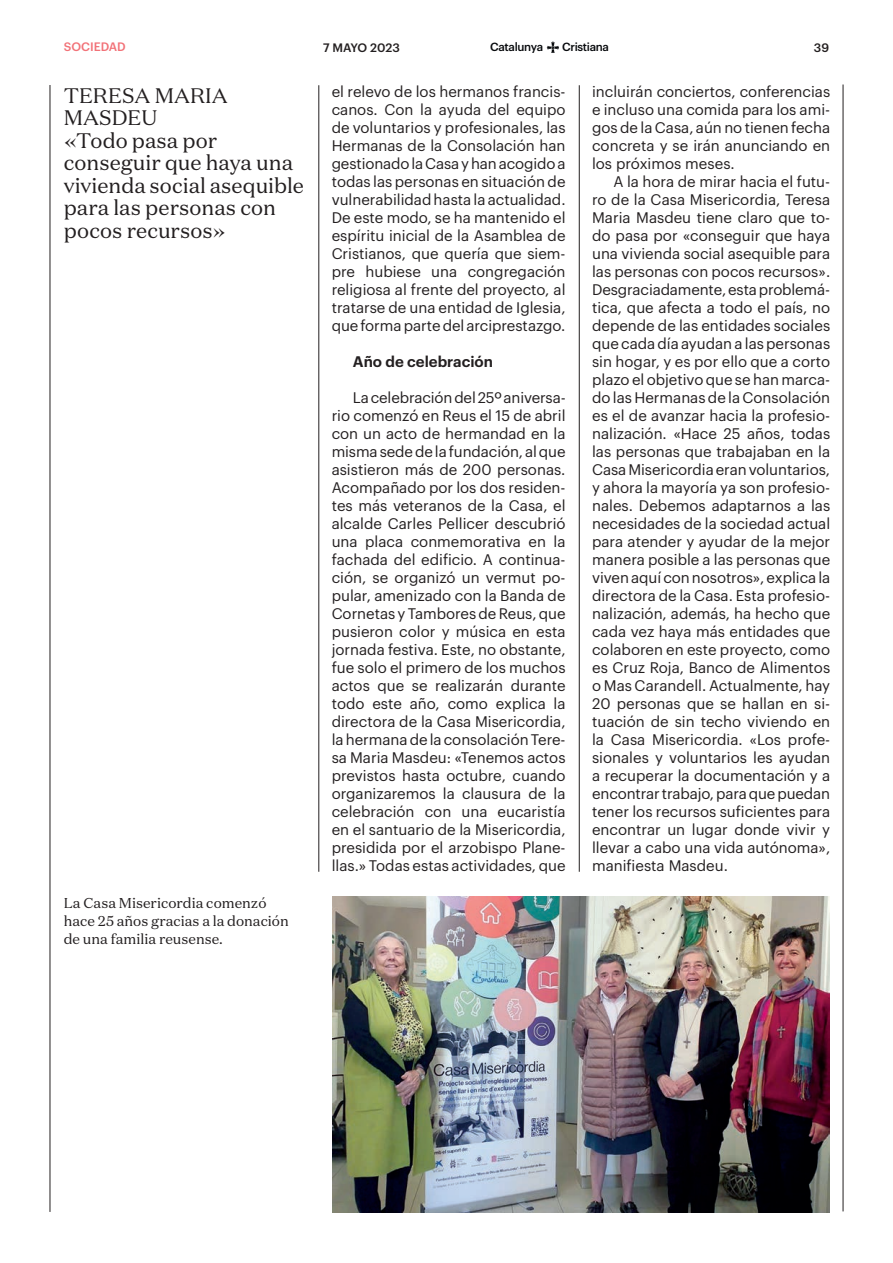
<style>
.page{position:relative;width:893px;height:1263px;background:#fff}
.page>*{position:absolute;margin:0;border:0;box-sizing:border-box;transform-origin:0 0}
.t1{font:21px/22.5px "Domaine Text";color:#231f20}
.t2{font:15px/18px "Graphik";color:#231f20;text-align:justify}
.t3{font:600 15px "Graphik";color:#231f20}
.t4{font:14.25px/18px "Domaine Text";color:#231f20}
.t5{font:500 12px "Graphik";color:#231f20}
.t6{font:500 12px "Graphik";color:#f27278}
.t7{font:500 11.55px "Graphik";letter-spacing:-.03em;color:#07090c}
</style>
<div class="page">
<svg style="left:547px;top:42px;width:12px;height:11px"></svg>
<hr style="left:843px;top:85px;width:1px;height:1126px;background:#231f20">
<hr style="left:50px;top:85px;width:1px;height:1127px;background:#231f20">
<hr style="left:319px;top:85px;width:1px;height:787px;background:#231f20">
<hr style="left:579px;top:85px;width:1px;height:787px;background:#231f20">
<img style="left:332px;top:897px;width:497px;height:315px">
<p class="t6" style="left:64px;top:38px;width:64px">SOCIEDAD</p>
<p class="t5" style="left:323px;top:38px;width:78px">7 MAYO 2023</p>
<p class="t7" style="left:490px;top:38px;width:54px">Catalunya</p>
<p class="t7" style="left:562px;top:38px;width:48px">Cristiana</p>
<p class="t5" style="left:814px;top:38px;width:17px">39</p>
<p class="t2" style="left:332px;top:81px;width:235px">el relevo de los hermanos francis&shy;canos. Con la ayuda del equipo de voluntarios y profesionales, las Hermanas de la Consolación han gestionado la Casa y han acogido a todas las personas en situación de vulnerabilidad hasta la actualidad.<br>De este modo, se ha mantenido el espíritu inicial de la Asamblea de Cristianos, que quería que siem&shy;pre hubiese una congregación religiosa al frente del proyecto, al tratarse de una entidad de Iglesia, que forma parte del arciprestazgo.</p>
<p class="t3" style="left:353px;top:350px;width:142px">Año de celebración</p>
<p class="t2" style="left:332px;top:387px;width:235px;text-indent:21px">La celebración del 25º aniversa&shy;rio comenzó en Reus el 15 de abril con un acto de hermandad en la misma sede de la fundación, al que asistieron más de 200 personas.<br>Acompañado por los dos residen&shy;tes más veteranos de la Casa, el alcalde Carles Pellicer descubrió una placa conmemorativa en la fachada del edificio. A continua&shy;ción, se organizó un vermut po&shy;pular, amenizado con la Banda de Cornetas y Tambores de Reus, que pusieron color y música en esta jornada festiva. Este, no obstante, fue solo el primero de los muchos actos que se realizarán durante todo este año, como explica la directora de la Casa Misericordia, la hermana de la consolación Tere&shy;sa Maria Masdeu: «Tenemos actos previstos hasta octubre, cuando organizaremos la clausura de la celebración con una eucaristía en el santuario de la Misericordia, presidida por el arzobispo Plane&shy;llas.» Todas estas actividades, que</p>
<p class="t2" style="left:592px;top:81px;width:240px">incluirán conciertos, conferencias e incluso una comida para los ami&shy;gos de la Casa, aún no tienen fecha concreta y se irán anunciando en los próximos meses.</p>
<p class="t2" style="left:592px;top:171px;width:240px;text-indent:21px">A la hora de mirar hacia el futu&shy;ro de la Casa Misericordia, Teresa Maria Masdeu tiene claro que to&shy;do pasa por «conseguir que haya una vivienda social asequible para las personas con pocos recursos».<br>Desgraciadamente, esta problemá&shy;tica, que afecta a todo el país, no depende de las entidades sociales que cada día ayudan a las personas sin hogar, y es por ello que a corto plazo el objetivo que se han marca&shy;do las Hermanas de la Consolación es el de avanzar hacia la profesio&shy;nalización. «Hace 25 años, todas las personas que trabajaban en la Casa Misericordia eran voluntarios, y ahora la mayoría ya son profesio&shy;nales. Debemos adaptarnos a las necesidades de la sociedad actual para atender y ayudar de la mejor manera posible a las personas que viven aquí con nosotros», explica la directora de la Casa. Esta profesio&shy;nalización, además, ha hecho que cada vez haya más entidades que colaboren en este proyecto, como es Cruz Roja, Banco de Alimentos o Mas Carandell. Actualmente, hay 20 personas que se hallan en si&shy;tuación de sin techo viviendo en la Casa Misericordia. «Los profe&shy;sionales y voluntarios les ayudan a recuperar la documentación y a encontrar trabajo, para que puedan tener los recursos suficientes para encontrar un lugar donde vivir y llevar a cabo una vida autónoma», manifiesta Masdeu.</p>
<h1 class="t1" style="left:64px;top:84px;width:242px">TERESA MARIA<br>MASDEU<br>«Todo pasa por conseguir que haya una vivienda social asequible para las personas con pocos recursos»</h1>
<p class="t4" style="left:64px;top:894px;width:227px">La Casa Misericordia comenzó hace 25 años gracias a la donación de una familia reusense.</p>
</div>
